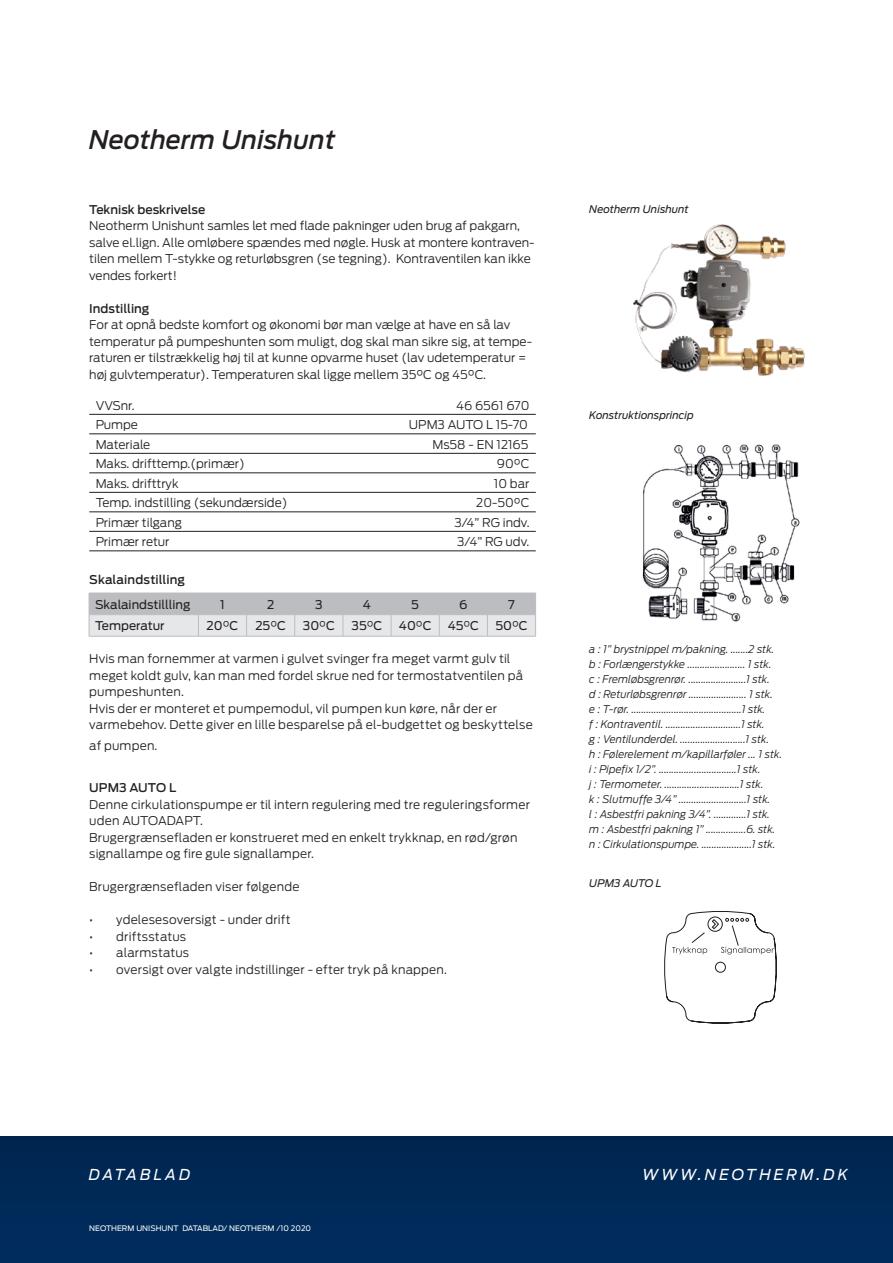
<style>
.page{position:relative;width:893px;height:1263px;background:#fff}
.page>*{position:absolute;margin:0;border:0;box-sizing:border-box;transform-origin:0 0}
.Kapitelbezeichnung{font:italic 500 25.5px "Antenna";color:#231f20}
.t1{font:italic 15px "Antenna";letter-spacing:.2em;color:#fff}
.overskrift_hvid{font:300 12px/16.5px "Antenna";letter-spacing:.005em;color:#231f20}
.LAUF_NEU_1{font:300 12px "Antenna";color:#231f20}
.t2{font:12px "Antenna";color:#231f20}
.overskrift_hvid-2{font:500 12px "Antenna";color:#231f20}
.LAUF_NEU_1-2{font:italic 300 10.5px "Antenna";color:#231f20}
.LAUF_NEU_1-3{font:italic 10.5px "Antenna";color:#231f20}
.Fuss_links{font:7.5px "Antenna";color:#fff}
.s1{font-weight:300}
</style>
<div class="page">
<hr style="left:89px;top:414px;width:447px;height:1px;background:#231f20">
<hr style="left:89px;top:434px;width:447px;height:1px;background:#231f20">
<hr style="left:89px;top:453px;width:447px;height:1px;background:#231f20">
<hr style="left:89px;top:473px;width:447px;height:1px;background:#231f20">
<hr style="left:89px;top:492px;width:447px;height:1px;background:#231f20">
<hr style="left:89px;top:512px;width:447px;height:1px;background:#231f20">
<hr style="left:89px;top:531px;width:447px;height:1px;background:#231f20">
<hr style="left:89px;top:551px;width:447px;height:1px;background:#231f20">
<div style="left:0;top:1137px;width:893px;height:126px;background:#002957"></div>
<img style="left:633px;top:224px;width:172px;height:152px">
<img style="left:642px;top:444px;width:158px;height:178px">
<svg style="left:89px;top:593px;width:447px;height:43px;background:#cfd0d3"></svg>
<hr style="left:89px;top:636px;width:109px;height:1px;background:#bcbdc0">
<hr style="left:198px;top:636px;width:49px;height:1px;background:#bcbdc0">
<hr style="left:247px;top:636px;width:48px;height:1px;background:#bcbdc0">
<hr style="left:295px;top:636px;width:48px;height:1px;background:#bcbdc0">
<hr style="left:343px;top:636px;width:48px;height:1px;background:#bcbdc0">
<hr style="left:391px;top:636px;width:48px;height:1px;background:#bcbdc0">
<hr style="left:439px;top:636px;width:48px;height:1px;background:#bcbdc0">
<hr style="left:487px;top:636px;width:49px;height:1px;background:#bcbdc0">
<svg style="left:664px;top:911px;width:113px;height:113px"></svg>
<p class="Kapitelbezeichnung" style="left:89px;top:124px;width:248px">Neotherm Unishunt</p>
<p class="overskrift_hvid-2" style="left:89px;top:202px;width:118px">Teknisk beskrivelse</p>
<p class="overskrift_hvid" style="left:89px;top:218px;width:447px">Neotherm Unishunt samles let med flade pakninger uden brug af pakgarn, salve el.lign. Alle omløbere spændes med nøgle. Husk at montere kontraven&shy;tilen mellem T-stykke og returløbsgren (se tegning). Kontraventilen kan ikke vendes forkert!</p>
<p class="overskrift_hvid-2" style="left:89px;top:301px;width:62px">Indstilling</p>
<p class="overskrift_hvid" style="left:89px;top:317px;width:444px">For at opnå bedste komfort og økonomi bør man vælge at have en så lav temperatur på pumpeshunten som muligt, dog skal man sikre sig, at tempe&shy;raturen er tilstrækkelig høj til at kunne opvarme huset (lav udetemperatur = høj gulvtemperatur). Temperaturen skal ligge mellem 35°C og 45°C.</p>
<p class="LAUF_NEU_1" style="left:96px;top:398px;width:41px">VVSnr.</p>
<p class="LAUF_NEU_1" style="left:456px;top:398px;width:75px">46 6561 670</p>
<p class="LAUF_NEU_1" style="left:96px;top:418px;width:44px">Pumpe</p>
<p class="LAUF_NEU_1" style="left:409px;top:418px;width:120px">UPM3 AUTO L 15-70</p>
<p class="LAUF_NEU_1" style="left:96px;top:437px;width:56px">Materiale</p>
<p class="LAUF_NEU_1" style="left:432px;top:437px;width:97px">Ms58 - EN 12165</p>
<p class="LAUF_NEU_1" style="left:96px;top:457px;width:151px">Maks. drifttemp.(primær)</p>
<p class="LAUF_NEU_1" style="left:497px;top:457px;width:34px">90°C</p>
<p class="LAUF_NEU_1" style="left:96px;top:476px;width:84px">Maks. drifttryk</p>
<p class="LAUF_NEU_1" style="left:494px;top:476px;width:37px">10 bar</p>
<p class="LAUF_NEU_1" style="left:96px;top:496px;width:193px">Temp. indstilling (sekundærside)</p>
<p class="LAUF_NEU_1" style="left:476px;top:496px;width:55px">20-50°C</p>
<p class="LAUF_NEU_1" style="left:96px;top:515px;width:88px">Primær tilgang</p>
<p class="LAUF_NEU_1" style="left:454px;top:515px;width:77px">3/4” RG indv.</p>
<p class="LAUF_NEU_1" style="left:96px;top:535px;width:75px">Primær retur</p>
<p class="LAUF_NEU_1" style="left:457px;top:535px;width:74px">3/4” RG udv.</p>
<p class="overskrift_hvid-2" style="left:89px;top:572px;width:97px">Skalaindstilling</p>
<p class="t2" style="left:95px;top:597px;width:97px">Skalaindstillling</p>
<p class="t2" style="left:220px;top:597px;width:6px">1</p>
<p class="t2" style="left:267px;top:597px;width:9px">2</p>
<p class="t2" style="left:315px;top:597px;width:9px">3</p>
<p class="t2" style="left:363px;top:597px;width:10px">4</p>
<p class="t2" style="left:411px;top:597px;width:9px">5</p>
<p class="t2" style="left:459px;top:597px;width:10px">6</p>
<p class="t2" style="left:508px;top:597px;width:8px">7</p>
<p class="t2" style="left:95px;top:619px;width:71px">Temperatur</p>
<p class="t2" style="left:207px;top:619px;width:33px">20<span class="s1">°</span>C</p>
<p class="t2" style="left:255px;top:619px;width:32px">25<span class="s1">°</span>C</p>
<p class="t2" style="left:303px;top:619px;width:33px">30<span class="s1">°</span>C</p>
<p class="t2" style="left:352px;top:619px;width:32px">35<span class="s1">°</span>C</p>
<p class="t2" style="left:399px;top:619px;width:34px">40<span class="s1">°</span>C</p>
<p class="t2" style="left:448px;top:619px;width:33px">45<span class="s1">°</span>C</p>
<p class="t2" style="left:495px;top:619px;width:34px">50<span class="s1">°</span>C</p>
<p class="overskrift_hvid" style="left:89px;top:651px;width:435px">Hvis man fornemmer at varmen i gulvet svinger fra meget varmt gulv til meget koldt gulv, kan man med fordel skrue ned for termostatventilen på pumpeshunten.</p>
<p class="overskrift_hvid" style="left:89px;top:700px;width:445px">Hvis der er monteret et pumpemodul, vil pumpen kun køre, når der er varmebehov. Dette giver en lille besparelse på el-budgettet og beskyttelse</p>
<p class="overskrift_hvid" style="left:89px;top:738px;width:70px">af pumpen.</p>
<p class="overskrift_hvid-2" style="left:89px;top:781px;width:88px">UPM3 AUTO L</p>
<p class="overskrift_hvid" style="left:89px;top:796px;width:442px">Denne cirkulationspumpe er til intern regulering med tre reguleringsformer uden AUTOADAPT.</p>
<p class="overskrift_hvid" style="left:89px;top:829px;width:430px">Brugergrænsefladen er konstrueret med en enkelt trykknap, en rød/grøn signallampe og fire gule signallamper.</p>
<p class="overskrift_hvid" style="left:89px;top:879px;width:212px">Brugergrænsefladen viser følgende</p>
<p class="overskrift_hvid" style="left:89px;top:912px;width:203px">• ydelesesoversigt - under drift</p>
<p class="overskrift_hvid" style="left:89px;top:928px;width:98px">• driftsstatus</p>
<p class="overskrift_hvid" style="left:89px;top:945px;width:101px">• alarmstatus</p>
<p class="overskrift_hvid" style="left:89px;top:961px;width:359px">• oversigt over valgte indstillinger - efter tryk på knappen.</p>
<p class="LAUF_NEU_1-3" style="left:589px;top:202px;width:101px">Neotherm Unishunt</p>
<p class="LAUF_NEU_1-3" style="left:589px;top:409px;width:106px">Konstruktionsprincip</p>
<p class="LAUF_NEU_1-2" style="left:589px;top:643px;width:187px">a : 1” brystnippel m/pakning. .......2 stk.</p>
<p class="LAUF_NEU_1-2" style="left:589px;top:658px;width:184px">b : Forlængerstykke ....................... 1 stk.</p>
<p class="LAUF_NEU_1-2" style="left:589px;top:673px;width:182px">c : Fremløbsgrenrør. .......................1 stk.</p>
<p class="LAUF_NEU_1-2" style="left:589px;top:688px;width:185px">d : Returløbsgrenrør ....................... 1 stk.</p>
<p class="LAUF_NEU_1-2" style="left:589px;top:703px;width:178px">e : T-rør. ............................................1 stk.</p>
<p class="LAUF_NEU_1-2" style="left:589px;top:718px;width:177px">f : Kontraventil. ..............................1 stk.</p>
<p class="LAUF_NEU_1-2" style="left:589px;top:733px;width:181px">g : Ventilunderdel. ..........................1 stk.</p>
<p class="LAUF_NEU_1-2" style="left:589px;top:748px;width:194px">h : Følerelement m/kapillarføler ... 1 stk.</p>
<p class="LAUF_NEU_1-2" style="left:589px;top:763px;width:173px">i : Pipefix 1/2”. ...............................1 stk.</p>
<p class="LAUF_NEU_1-2" style="left:589px;top:778px;width:176px">j : Termometer. ..............................1 stk.</p>
<p class="LAUF_NEU_1-2" style="left:589px;top:793px;width:183px">k : Slutmuffe 3/4” ...........................1 stk.</p>
<p class="LAUF_NEU_1-2" style="left:589px;top:808px;width:182px">l : Asbestfri pakning 3/4”. .............1 stk.</p>
<p class="LAUF_NEU_1-2" style="left:589px;top:823px;width:188px">m : Asbestfri pakning 1” ................6. stk.</p>
<p class="LAUF_NEU_1-2" style="left:589px;top:838px;width:188px">n : Cirkulationspumpe. ....................1 stk.</p>
<p class="LAUF_NEU_1-3" style="left:589px;top:876px;width:74px">UPM3 AUTO L</p>
<p class="t1" style="left:89px;top:1166px;width:103px">DATABLAD</p>
<p class="t1" style="left:642px;top:1166px;width:207px">WWW.NEOTHERM.DK</p>
<p class="Fuss_links" style="left:89px;top:1224px;width:223px">NEOTHERM UNISHUNT DATABLAD/ NEOTHERM /10 2020</p>
</div>
